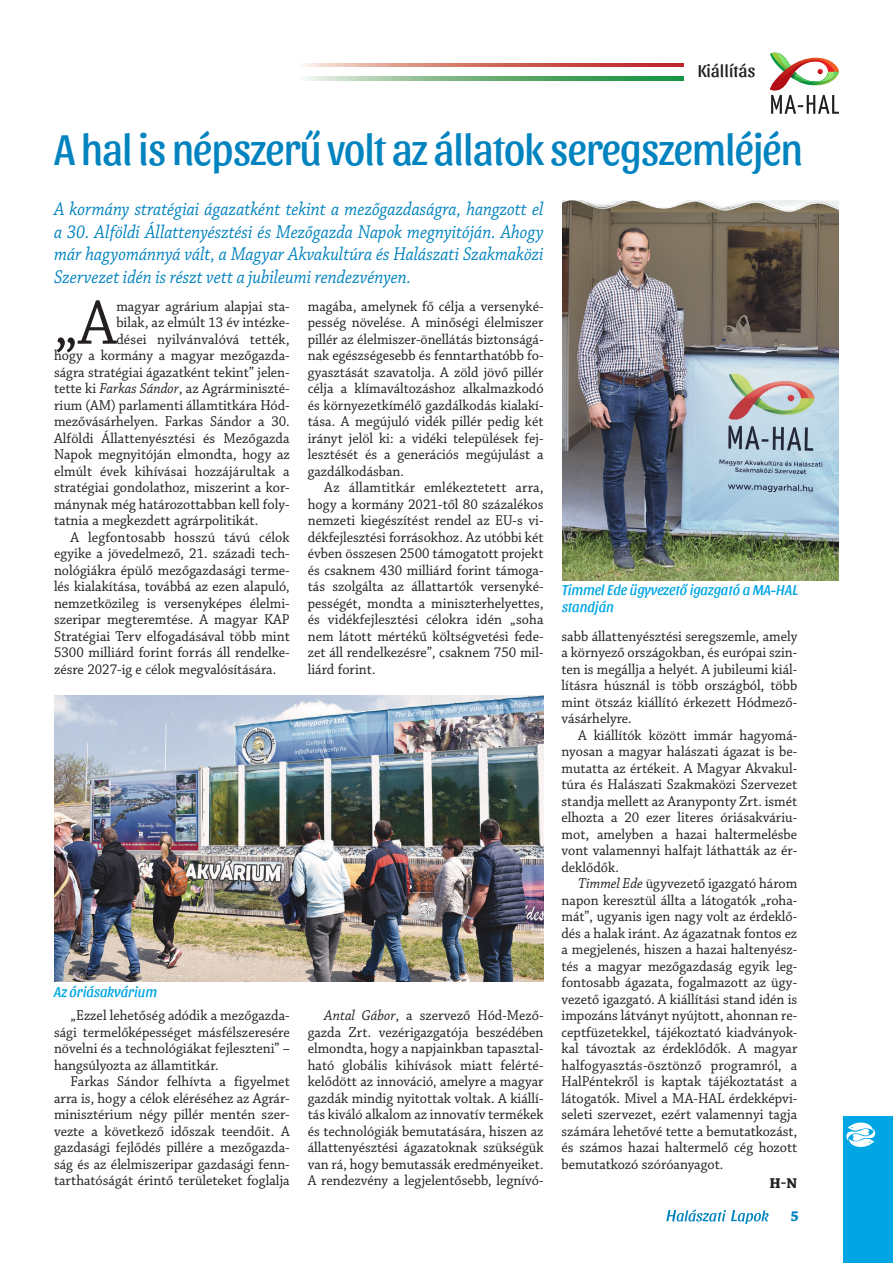
<style>
.page{position:relative;width:893px;height:1263px;background:#fff}
.page>*{position:absolute;margin:0;border:0;box-sizing:border-box;transform-origin:0 0}
.Elsőkenyér{font:65.7px "Chaparral Pro";color:#231f20;scale:.95 1}
.Főcím{font:45px "Sansita";letter-spacing:-.02em;color:#0083bf;scale:.93 1}
.Líd{font:italic 19.5px/22.5px "Chaparral Pro";color:#0083bf;text-align:justify;scale:.9 1}
.rovatcím{font:18px "Sansita";color:#231f20}
.Kenyér{font:15px/16.5px "Chaparral Pro";color:#231f20;text-align:justify;scale:.95 1}
.Elsőkenyér-2{font:15px "Chaparral Pro";color:#231f20;scale:.95 1}
.Képaláírás{font:italic 15px/16.5px "Sansita";color:#00a6e4;scale:.95 1}
.Aláírás{font:700 15px "Chaparral Pro";color:#231f20}
.t1{font:700 15px "Chaparral Pro";color:#0083bf}
.s1{font-style:italic}
</style>
<div class="page">
<svg style="left:770px;top:53px;width:69px;height:61px"></svg>
<svg style="left:666px;top:1209px;width:103px;height:15px"></svg>
<div style="left:843px;top:1116px;width:50px;height:147px;background:#00a6e4"></div>
<svg style="left:846px;top:1122px;width:29px;height:25px"></svg>
<svg style="left:303px;top:63px;width:381px;height:4px;background:#d4726a"></svg>
<svg style="left:305px;top:77px;width:379px;height:3px"></svg>
<img style="left:562px;top:201px;width:277px;height:379px">
<img style="left:54px;top:696px;width:489px;height:286px">
<p class="rovatcím" style="left:698px;top:60px;width:59px">Kiállítás</p>
<p class="Főcím" style="left:54px;top:124px;width:807px">A hal is népszerű volt az állatok seregszemléjén</p>
<p class="Líd" style="left:54px;top:198px;width:545px">A kormány stratégiai ágazatként tekint a mezőgazdaságra, hangzott el a 30. Alföldi Állattenyésztési és Mezőgazda Napok megnyitóján. Ahogy már hagyománnyá vált, a Magyar Akvakultúra és Halászati Szakmaközi Szervezet idén is részt vett a jubileumi rendezvényen.</p>
<p class="Elsőkenyér" style="left:54px;top:286px;width:67px">„A</p>
<p class="Elsőkenyér-2" style="left:116px;top:298px;width:184px">magyar agrárium alapjai sta-</p>
<p class="Elsőkenyér-2" style="left:116px;top:314px;width:184px">bilak, az elmúlt 13 év intézke-</p>
<p class="Elsőkenyér-2" style="left:116px;top:331px;width:184px">dései nyilvánvalóvá tették,</p>
<p class="Elsőkenyér-2" style="left:54px;top:347px;width:250px">hogy a kormány a magyar mezőgazda-</p>
<p class="Elsőkenyér-2" style="left:54px;top:364px;width:250px">ságra stratégiai ágazatként tekint” jelen-</p>
<p class="Elsőkenyér-2" style="left:54px;top:380px;width:250px">tette ki <span class="s1">Farkas Sándor</span>, az Agrárminiszté-</p>
<p class="Elsőkenyér-2" style="left:54px;top:397px;width:250px">rium (AM) parlamenti államtitkára Hód-</p>
<p class="Elsőkenyér-2" style="left:54px;top:413px;width:250px">mezővásárhelyen. Farkas Sándor a 30.</p>
<p class="Elsőkenyér-2" style="left:54px;top:430px;width:250px">Alföldi Állattenyésztési és Mezőgazda</p>
<p class="Elsőkenyér-2" style="left:54px;top:446px;width:250px">Napok megnyitóján elmondta, hogy az</p>
<p class="Elsőkenyér-2" style="left:54px;top:463px;width:250px">elmúlt évek kihívásai hozzájárultak a</p>
<p class="Elsőkenyér-2" style="left:54px;top:479px;width:250px">stratégiai gondolathoz, miszerint a kor-</p>
<p class="Elsőkenyér-2" style="left:54px;top:496px;width:250px">mánynak még határozottabban kell foly-</p>
<p class="Elsőkenyér-2" style="left:54px;top:512px;width:216px">tatnia a megkezdett agrárpolitikát.</p>
<p class="Kenyér" style="left:54px;top:529px;width:250px;text-indent:17px">A legfontosabb hosszú távú célok egyike a jövedelmező, 21. századi tech&shy;nológiákra épülő mezőgazdasági terme&shy;lés kialakítása, továbbá az ezen alapuló, nemzetközileg is versenyképes élelmi&shy;szeripar megteremtése. A magyar KAP Stratégiai Terv elfogadásával több mint 5300 milliárd forint forrás áll rendelke&shy;zésre 2027-ig e célok megvalósítására.</p>
<p class="Kenyér" style="left:308px;top:298px;width:250px">magába, amelynek fő célja a versenyké&shy;pesség növelése. A minőségi élelmiszer pillér az élelmiszer-önellátás biztonságá&shy;nak egészségesebb és fenntarthatóbb fo&shy;gyasztását szavatolja. A zöld jövő pillér célja a klímaváltozáshoz alkalmazkodó és környezetkímélő gazdálkodás kialakí&shy;tása. A megújuló vidék pillér pedig két irányt jelöl ki: a vidéki települések fej&shy;lesztését és a generációs megújulást a gazdálkodásban.</p>
<p class="Kenyér" style="left:308px;top:480px;width:250px;text-indent:17px">Az államtitkár emlékeztetett arra, hogy a kormány 2021-től 80 százalékos nemzeti kiegészítést rendel az EU-s vi&shy;dékfejlesztési forrásokhoz. Az utóbbi két évben összesen 2500 támogatott projekt és csaknem 430 milliárd forint támoga&shy;tás szolgálta az állattartók versenyké&shy;pességét, mondta a miniszterhelyettes, és vidékfejlesztési célokra idén „soha nem látott mértékű költségvetési fede&shy;zet áll rendelkezésre”, csaknem 750 mil&shy;liárd forint.</p>
<p class="Képaláírás" style="left:54px;top:984px;width:110px">Az óriásakvárium</p>
<p class="Kenyér" style="left:54px;top:1008px;width:250px;text-indent:17px">„Ezzel lehetőség adódik a mezőgazda&shy;sági termelőképességet másfélszeresére növelni és a technológiákat fejleszteni” – hangsúlyozta az államtitkár.</p>
<p class="Kenyér" style="left:54px;top:1074px;width:250px;text-indent:17px">Farkas Sándor felhívta a figyelmet arra is, hogy a célok eléréséhez az Agrár&shy;minisztérium négy pillér mentén szer&shy;vezte a következő időszak teendőit. A gazdasági fejlődés pillére a mezőgazda&shy;ság és az élelmiszeripar gazdasági fenn&shy;tarthatóságát érintő területeket foglalja</p>
<p class="Kenyér" style="left:308px;top:1008px;width:250px;text-indent:17px"><span class="s1">Antal Gábor</span>, a szervező Hód-Mező&shy;gazda Zrt. vezérigazgatója beszédében elmondta, hogy a napjainkban tapasztal&shy;ható globális kihívások miatt felérté&shy;kelődött az innováció, amelyre a magyar gazdák mindig nyitottak voltak. A kiállí&shy;tás kiváló alkalom az innovatív termékek és technológiák bemutatására, hiszen az állattenyésztési ágazatoknak szükségük van rá, hogy bemutassák eredményeiket.<br>A rendezvény a legjelentősebb, legnívó-</p>
<p class="Képaláírás" style="left:562px;top:582px;width:250px">Timmel Ede ügyvezető igazgató a MA-HAL standján</p>
<p class="Kenyér" style="left:561px;top:628px;width:250px">sabb állattenyésztési seregszemle, amely a környező országokban, és európai szin&shy;ten is megállja a helyét. A jubileumi kiál&shy;lításra húsznál is több országból, több mint ötszáz kiállító érkezett Hódmező&shy;vásárhelyre.</p>
<p class="Kenyér" style="left:561px;top:727px;width:250px;text-indent:17px">A kiállítók között immár hagyomá&shy;nyosan a magyar halászati ágazat is be&shy;mutatta az értékeit. A Magyar Akvakul&shy;túra és Halászati Szakmaközi Szervezet standja mellett az Aranyponty Zrt. ismét elhozta a 20 ezer literes óriásakváriu&shy;mot, amelyben a hazai haltermelésbe vont valamennyi halfajt láthatták az ér&shy;deklődők.</p>
<p class="Kenyér" style="left:561px;top:876px;width:250px;text-indent:17px"><span class="s1">Timmel Ede</span> ügyvezető igazgató három napon keresztül állta a látogatók „roha&shy;mát”, ugyanis igen nagy volt az érdeklő&shy;dés a halak iránt. Az ágazatnak fontos ez a megjelenés, hiszen a hazai haltenyész&shy;tés a magyar mezőgazdaság egyik leg&shy;fontosabb ágazata, fogalmazott az ügy&shy;vezető igazgató. A kiállítási stand idén is impozáns látványt nyújtott, ahonnan re&shy;ceptfüzetekkel, tájékoztató kiadványok&shy;kal távoztak az érdeklődők. A magyar halfogyasztás-ösztönző programról, a HalPéntekről is kaptak tájékoztatást a látogatók. Mivel a MA-HAL érdekképvi&shy;seleti szervezet, ezért valamennyi tagja számára lehetővé tette a bemutatkozást, és számos hazai haltermelő cég hozott bemutatkozó szóróanyagot.</p>
<p class="Aláírás" style="left:770px;top:1174px;width:29px">H-N</p>
<p class="t1" style="left:790px;top:1207px;width:10px">5</p>
</div>
